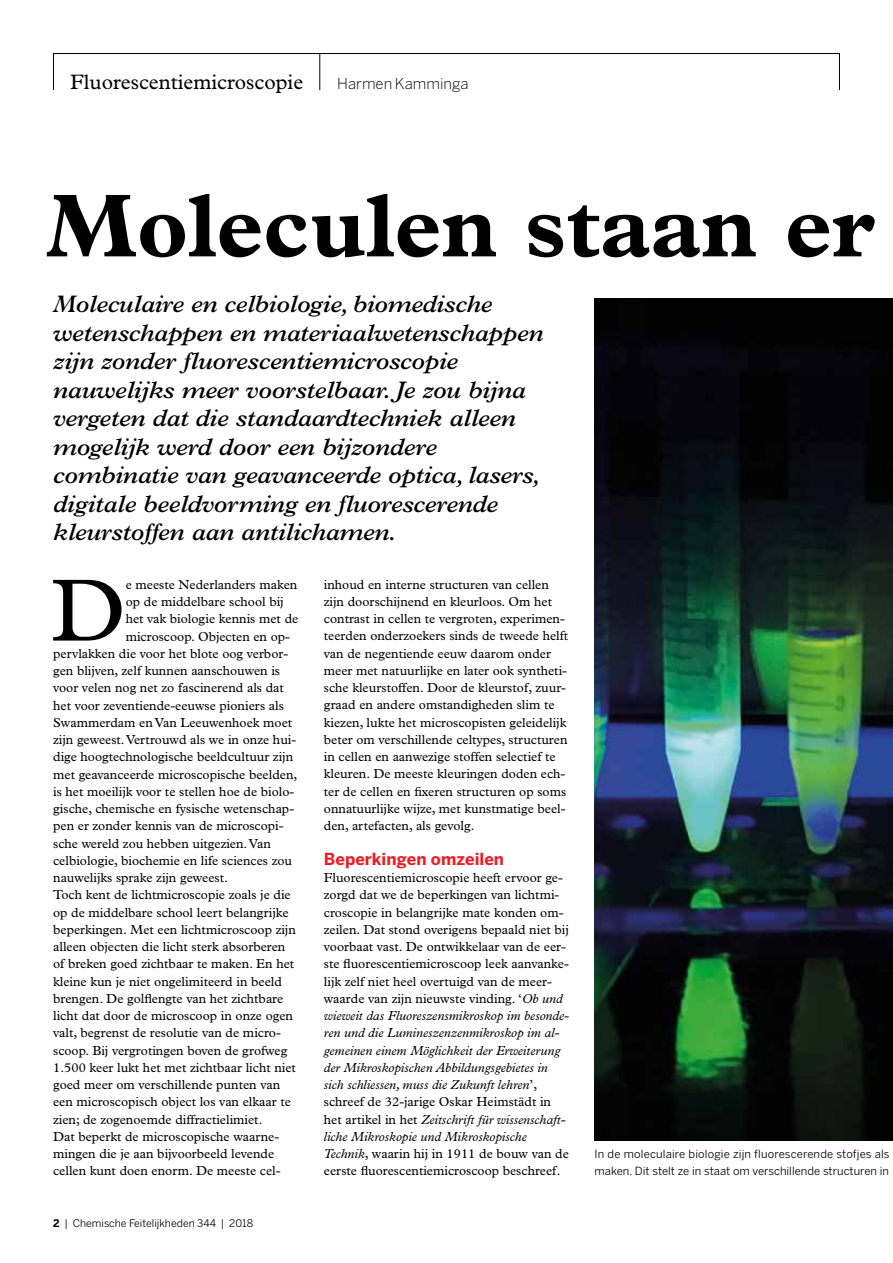
<style>
.page{position:relative;width:893px;height:1263px;background:#fff}
.page>*{position:absolute;margin:0;border:0;box-sizing:border-box;transform-origin:0 0}
.t1{font:700 90px "Plantin Std";color:#000}
.t2{font:88.95px "Plantin Std";color:#000}
.t3{font:italic 600 24px/28.5px "Plantin Std";letter-spacing:-.01em;color:#000}
.t4{font:21px "Plantin Std";color:#000}
.t5{font:700 16.5px "Benton Sans";color:#ed1d24}
.t6{font:300 15px "Benton Sans";color:#000}
.t7{font:13.2px/17.2px "Plantin Std";color:#000}
.t8{font:11.25px/17.2px "Benton Sans";color:#000}
.t9{font:10.5px "Benton Sans";color:#000}
.s1{font-weight:700}
.s2{font-style:italic}
</style>
<div class="page">
<div style="left:53px;top:53px;width:787px;height:37px;border:1px solid #000"></div>
<img style="left:595px;top:298px;width:298px;height:843px">
<hr style="left:319px;top:53px;width:1px;height:37px;background:#000">
<h3 class="t4" style="left:70px;top:69px;width:235px">Fluorescentiemicroscopie</h3>
<p class="t6" style="left:337px;top:74px;width:133px">Harmen Kamminga</p>
<h1 class="t1" style="left:46px;top:172px;width:830px">Moleculen staan er</h1>
<p class="t3" style="left:53px;top:290px;width:492px">Moleculaire en celbiologie, biomedische wetenschappen en materiaalwetenschappen zijn zonder fluorescentiemicroscopie nauwelijks meer voorstelbaar. Je zou bijna vergeten dat die standaardtechniek alleen mogelijk werd door een bijzondere combinatie van geavanceerde optica, lasers, digitale beeldvorming en fluorescerende kleurstoffen aan antilichamen.</p>
<h2 class="t2" style="left:51px;top:560px;width:77px">D</h2>
<p class="t7" style="left:126px;top:576px;width:173px">e meeste Nederlanders maken</p>
<p class="t7" style="left:126px;top:593px;width:159px">op de middelbare school bij</p>
<p class="t7" style="left:126px;top:610px;width:174px">het vak biologie kennis met de</p>
<p class="t7" style="left:126px;top:628px;width:166px">microscoop. Objecten en op-</p>
<p class="t7" style="left:53px;top:645px;width:236px">pervlakken die voor het blote oog verbor-</p>
<p class="t7" style="left:53px;top:662px;width:229px">gen blijven, zelf kunnen aanschouwen is</p>
<p class="t7" style="left:53px;top:679px;width:232px">voor velen nog net zo fascinerend als dat</p>
<p class="t7" style="left:53px;top:697px;width:232px">het voor zeventiende-eeuwse pioniers als</p>
<p class="t7" style="left:53px;top:714px;width:241px">Swammerdam en Van Leeuwenhoek moet</p>
<p class="t7" style="left:53px;top:731px;width:245px">zijn geweest. Vertrouwd als we in onze hui-</p>
<p class="t7" style="left:53px;top:748px;width:242px">dige hoogtechnologische beeldcultuur zijn</p>
<p class="t7" style="left:53px;top:765px;width:246px">met geavanceerde microscopische beelden,</p>
<p class="t7" style="left:53px;top:783px;width:243px">is het moeilijk voor te stellen hoe de biolo-</p>
<p class="t7" style="left:53px;top:800px;width:242px">gische, chemische en fysische wetenschap-</p>
<p class="t7" style="left:53px;top:817px;width:232px">pen er zonder kennis van de microscopi-</p>
<p class="t7" style="left:53px;top:834px;width:219px">sche wereld zou hebben uitgezien. Van</p>
<p class="t7" style="left:53px;top:852px;width:240px">celbiologie, biochemie en life sciences zou</p>
<p class="t7" style="left:53px;top:869px;width:176px">nauwelijks sprake zijn geweest.</p>
<p class="t7" style="left:53px;top:886px;width:239px">Toch kent de lichtmicroscopie zoals je die</p>
<p class="t7" style="left:53px;top:903px;width:237px">op de middelbare school leert belangrijke</p>
<p class="t7" style="left:53px;top:921px;width:244px">beperkingen. Met een lichtmicroscoop zijn</p>
<p class="t7" style="left:53px;top:938px;width:234px">alleen objecten die licht sterk absorberen</p>
<p class="t7" style="left:53px;top:955px;width:243px">of breken goed zichtbaar te maken. En het</p>
<p class="t7" style="left:53px;top:972px;width:230px">kleine kun je niet ongelimiteerd in beeld</p>
<p class="t7" style="left:53px;top:990px;width:232px">brengen. De golflengte van het zichtbare</p>
<p class="t7" style="left:53px;top:1007px;width:241px">licht dat door de microscoop in onze ogen</p>
<p class="t7" style="left:53px;top:1024px;width:229px">valt, begrenst de resolutie van de micro-</p>
<p class="t7" style="left:53px;top:1041px;width:236px">scoop. Bij vergrotingen boven de grofweg</p>
<p class="t7" style="left:53px;top:1059px;width:244px">1.500 keer lukt het met zichtbaar licht niet</p>
<p class="t7" style="left:53px;top:1076px;width:229px">goed meer om verschillende punten van</p>
<p class="t7" style="left:53px;top:1093px;width:239px">een microscopisch object los van elkaar te</p>
<p class="t7" style="left:53px;top:1110px;width:211px">zien; de zogenoemde diffractielimiet.</p>
<p class="t7" style="left:53px;top:1128px;width:228px">Dat beperkt de microscopische waarne-</p>
<p class="t7" style="left:53px;top:1145px;width:223px">mingen die je aan bijvoorbeeld levende</p>
<p class="t7" style="left:53px;top:1162px;width:228px">cellen kunt doen enorm. De meeste cel-</p>
<p class="t9" style="left:53px;top:1217px;width:201px"><span class="s1">2</span> | Chemische Feitelijkheden 344 | 2018</p>
<p class="t7" style="left:324px;top:576px;width:246px">inhoud en interne structuren van cellen zijn doorschijnend en kleurloos. Om het contrast in cellen te vergroten, experimen&shy;teerden onderzoekers sinds de tweede helft van de negentiende eeuw daarom onder meer met natuurlijke en later ook syntheti&shy;sche kleurstoffen. Door de kleurstof, zuur&shy;graad en andere omstandigheden slim te kiezen, lukte het microscopisten geleidelijk beter om verschillende celtypes, structuren in cellen en aanwezige stoffen selectief te kleuren. De meeste kleuringen doden ech&shy;ter de cellen en fixeren structuren op soms onnatuurlijke wijze, met kunstmatige beel&shy;den, artefacten, als gevolg.</p>
<p class="t5" style="left:324px;top:849px;width:182px">Beperkingen omzeilen</p>
<p class="t7" style="left:324px;top:869px;width:247px">Fluorescentiemicroscopie heeft ervoor ge&shy;zorgd dat we de beperkingen van lichtmi&shy;croscopie in belangrijke mate konden om&shy;zeilen. Dat stond overigens bepaald niet bij voorbaat vast. De ontwikkelaar van de eer&shy;ste fluorescentiemicroscoop leek aanvanke&shy;lijk zelf niet heel overtuigd van de meer&shy;waarde van zijn nieuwste vinding. ‘<span class="s2">Ob und wieweit das Fluoreszensmikroskop im besonde&shy;ren und die Lumineszenzenmikroskop im al&shy;gemeinen einem Möglichkeit der Erweiterung der Mikroskopischen Abbildungsgebietes in sich schliessen, muss die Zukunft lehren</span>’, schreef de 32-jarige Oskar Heimstädt in het artikel in het <span class="s2">Zeitschrift für wissenschaft&shy;liche Mikroskopie und Mikroskopische Technik</span>, waarin hij in 1911 de bouw van de eerste fluorescentiemicroscoop beschreef.</p>
<p class="t8" style="left:595px;top:1145px;width:296px">In de moleculaire biologie zijn fluorescerende stofjes als maken. Dit stelt ze in staat om verschillende structuren in</p>
</div>
